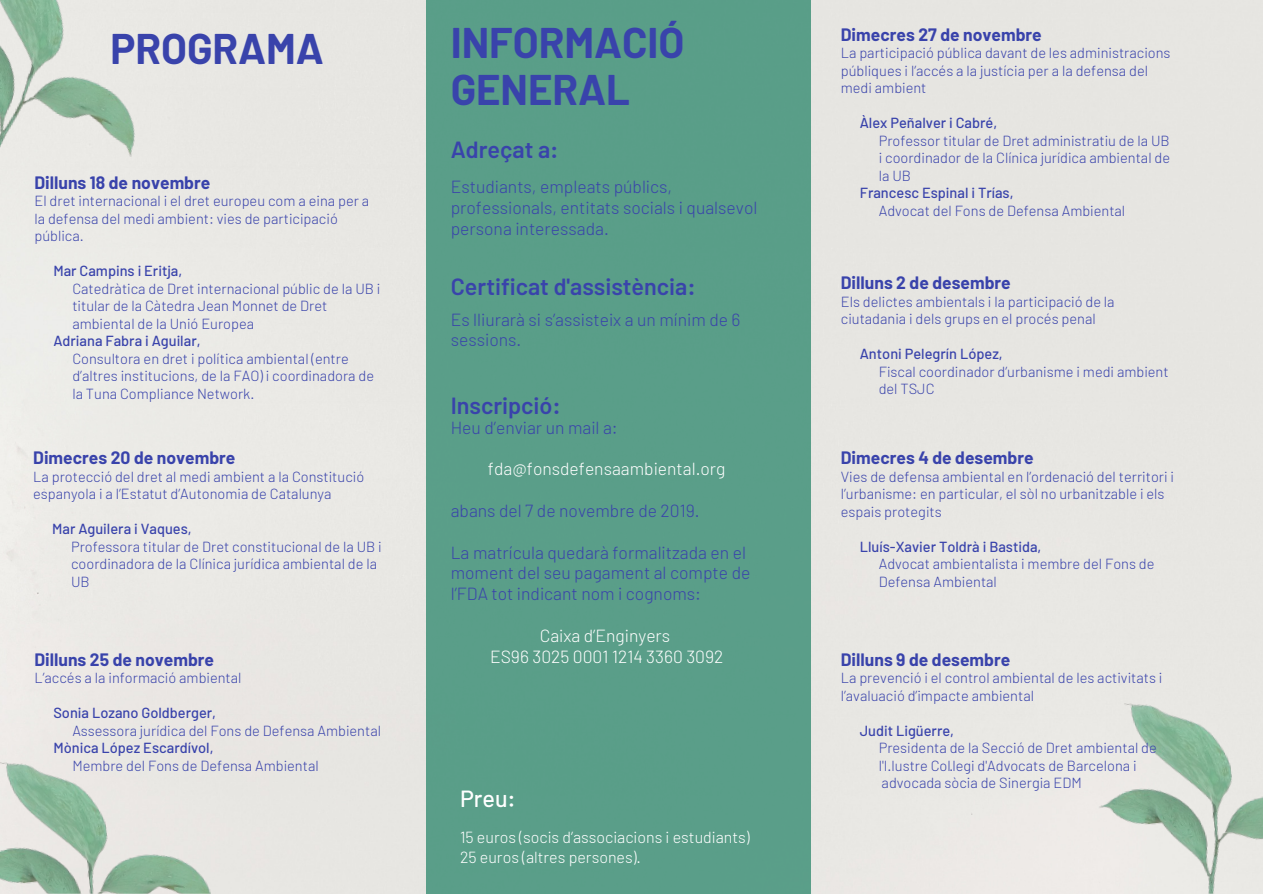
<style>
.page{position:relative;width:1263px;height:894px;background:#fff}
.page>*{position:absolute;margin:0;border:0;box-sizing:border-box;transform-origin:0 0}
.t1{font:700 41.85px/47.1px "Barlow";color:#3943ab}
.t2{font:600 23.4px "Barlow";color:#3943ab}
.t3{font:500 23.4px "Barlow";color:#fff}
.t4{font:300 17.55px/20.9px "Barlow";color:#3943ab}
.t5{font:700 17.55px "Barlow";color:#3943ab}
.t6{font:300 17.55px/20.9px "Barlow";color:#fff;text-align:center}
.t7{font:300 16.05px/19.6px "Barlow";color:#fff}
.t8{font:300 14.55px/17.5px "Barlow";color:#3943ab}
.t9{font:500 14.55px "Barlow";color:#3943ab}
</style>
<div class="page">
<div style="left:0;top:0;width:1263px;height:893px;background:#e7e6e2"></div>
<div style="left:0;top:0;width:426px;height:625px;background:#eae9e5"></div>
<img style="left:0;top:625px;width:426px;height:267px">
<div style="left:426px;top:0;width:385px;height:892px;background:#5a9e89"></div>
<img style="left:921px;top:630px;width:342px;height:262px">
<h1 class="t1" style="left:110px;top:24px;width:215px">PROGRAMA</h1>
<p class="t5" style="left:34px;top:171px;width:177px">Dilluns 18 de novembre</p>
<p class="t8" style="left:34px;top:192px;width:336px">El dret internacional i el dret europeu com a eina per a la defensa del medi ambient: vies de participació pública.</p>
<p class="t9" style="left:53px;top:262px;width:130px">Mar Campins i Eritja,</p>
<p class="t8" style="left:72px;top:279px;width:310px">Catedràtica de Dret internacional públic de la UB i titular de la Càtedra Jean Monnet de Dret ambiental de la Unió Europea</p>
<p class="t9" style="left:53px;top:332px;width:149px">Adriana Fabra i Aguilar,</p>
<p class="t8" style="left:72px;top:349px;width:303px">Consultora en dret i política ambiental (entre d’altres institucions, de la FAO) i coordinadora de la Tuna Compliance Network.</p>
<p class="t5" style="left:33px;top:446px;width:204px">Dimecres 20 de novembre</p>
<p class="t8" style="left:33px;top:467px;width:333px">La protecció del dret al medi ambient a la Constitució espanyola i a l’Estatut d’Autonomia de Catalunya</p>
<p class="t9" style="left:52px;top:519px;width:141px">Mar Aguilera i Vaques,</p>
<p class="t8" style="left:71px;top:537px;width:312px">Professora titular de Dret constitucional de la UB i coordinadora de la Clínica jurídica ambiental de la<br>UB</p>
<p class="t5" style="left:34px;top:648px;width:181px">Dilluns 25 de novembre</p>
<p class="t8" style="left:34px;top:668px;width:209px">L’accés a la informació ambiental</p>
<p class="t9" style="left:53px;top:703px;width:164px">Sonia Lozano Goldberger,</p>
<p class="t8" style="left:72px;top:721px;width:310px">Assessora jurídica del Fons de Defensa Ambiental</p>
<p class="t9" style="left:53px;top:738px;width:162px">Mònica López Escardívol,</p>
<p class="t8" style="left:72px;top:756px;width:248px">Membre del Fons de Defensa Ambiental</p>
<h1 class="t1" style="left:451px;top:18px;width:235px">INFORMACIÓ<br>GENERAL</h1>
<h2 class="t2" style="left:451px;top:134px;width:109px">Adreçat a:</h2>
<p class="t4" style="left:451px;top:176px;width:308px">Estudiants, empleats públics, professionals, entitats socials i qualsevol persona interessada.</p>
<h2 class="t2" style="left:451px;top:271px;width:247px">Certificat d'assistència:</h2>
<p class="t4" style="left:451px;top:308px;width:291px">Es lliurarà si s’assisteix a un mínim de 6 sessions.</p>
<h2 class="t2" style="left:451px;top:390px;width:112px">Inscripció:</h2>
<p class="t4" style="left:451px;top:416px;width:168px">Heu d’enviar un mail a:</p>
<p class="t6" style="left:488px;top:458px;width:239px">fda@fonsdefensaambiental.org</p>
<p class="t4" style="left:451px;top:499px;width:250px">abans del 7 de novembre de 2019.</p>
<p class="t4" style="left:451px;top:541px;width:301px">La matrícula quedarà formalitzada en el moment del seu pagament al compte de l’FDA tot indicant nom i cognoms:</p>
<p class="t6" style="left:490px;top:624px;width:235px">Caixa d’Enginyers<br>ES96 3025 0001 1214 3360 3092</p>
<h2 class="t3" style="left:460px;top:783px;width:57px">Preu:</h2>
<p class="t7" style="left:460px;top:826px;width:291px">15 euros (socis d’associacions i estudiants)<br>25 euros (altres persones).</p>
<p class="t5" style="left:841px;top:23px;width:202px">Dimecres 27 de novembre</p>
<p class="t8" style="left:841px;top:44px;width:331px">La participació pública davant de les administracions públiques i l’accés a la justícia per a la defensa del medi ambient</p>
<p class="t9" style="left:860px;top:114px;width:139px">Àlex Peñalver i Cabré,</p>
<p class="t8" style="left:879px;top:131px;width:293px;text-align:justify">Professor titular de Dret administratiu de la UB i coordinador de la Clínica jurídica ambiental de la UB</p>
<p class="t9" style="left:860px;top:184px;width:155px">Francesc Espinal i Trías,</p>
<p class="t8" style="left:879px;top:201px;width:248px">Advocat del Fons de Defensa Ambiental</p>
<p class="t5" style="left:841px;top:271px;width:171px">Dilluns 2 de desembre</p>
<p class="t8" style="left:841px;top:292px;width:275px">Els delictes ambientals i la participació de la ciutadania i dels grups en el procés penal</p>
<p class="t9" style="left:860px;top:344px;width:145px">Antoni Pelegrín López,</p>
<p class="t8" style="left:879px;top:362px;width:291px">Fiscal coordinador d’urbanisme i medi ambient del TSJC</p>
<p class="t5" style="left:841px;top:446px;width:194px">Dimecres 4 de desembre</p>
<p class="t8" style="left:841px;top:467px;width:335px">Vies de defensa ambiental en l’ordenació del territori i l’urbanisme: en particular, el sòl no urbanitzable i els espais protegits</p>
<p class="t9" style="left:860px;top:537px;width:183px">Lluís-Xavier Toldrà i Bastida,</p>
<p class="t8" style="left:879px;top:554px;width:277px">Advocat ambientalista i membre del Fons de<br>Defensa Ambiental</p>
<p class="t5" style="left:841px;top:648px;width:171px">Dilluns 9 de desembre</p>
<p class="t8" style="left:841px;top:668px;width:323px">La prevenció i el control ambiental de les activitats i l’avaluació d’impacte ambiental</p>
<p class="t9" style="left:860px;top:721px;width:96px">Judit Ligüerre,</p>
<p class="t8" style="left:879px;top:738px;width:280px">Presidenta de la Secció de Dret ambiental de l'I.lustre Col·legi d'Advocats de Barcelona i advocada sòcia de Sinergia EDM</p>
</div>
